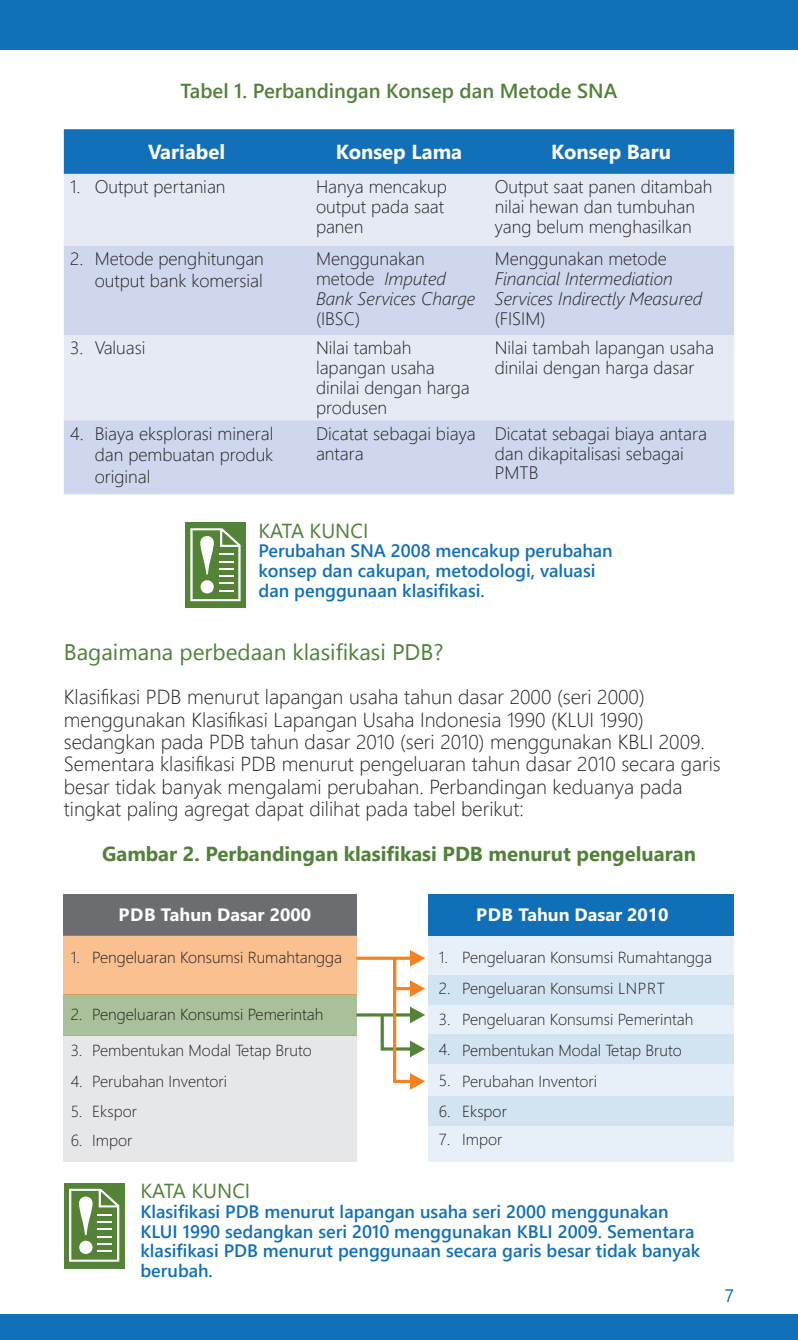
<style>
.page{position:relative;width:798px;height:1340px;background:#fff}
.page>*{position:absolute;margin:0;border:0;box-sizing:border-box;transform-origin:0 0}
.t1{font:700 83.02px "Times New Roman";color:#fff}
.t2{font:22.5px "Segoe UI";color:#52813a}
.t3{font:300 20.25px/22.3px "Segoe UI";color:#231f20}
.t4{font:700 20.25px "Segoe UI";color:#52813a}
.t5{font:600 20.25px "Segoe UI";color:#52813a}
.t6{font:700 20.25px "Segoe UI";color:#fff}
.t7{font:20.25px "Segoe UI";color:#52813a}
.t8{font:300 18px/19.8px "Segoe UI";color:#231f20}
.t9{font:600 18px/19.8px "Segoe UI";color:#1270b9}
.t10{font:italic 300 18px/19.8px "Segoe UI";color:#231f20}
.t11{font:700 18px "Segoe UI";color:#fff}
.t12{font:18px "Segoe UI";color:#1270b9}
.t13{font:300 15.97px "Segoe UI";color:#231f20}
.s1{font-style:normal}
</style>
<div class="page">
<div style="left:0;top:0;width:797px;height:49px;background:#1270b9"></div>
<div style="left:0;top:1314px;width:797px;height:25px;background:#1270b9"></div>
<div style="left:64px;top:129px;width:669px;height:45px;background:#1270b9"></div>
<div style="left:64px;top:174px;width:669px;height:72px;background:#e5eaf5"></div>
<svg style="left:64px;top:246px;width:669px;height:248px;fill:#ced7ed"></svg>
<div style="left:185px;top:523px;width:61px;height:85px;background:#548236"></div>
<svg style="left:190px;top:528px;width:50px;height:73px"></svg>
<div style="left:63px;top:1035px;width:293px;height:127px;background:#e6e7e9"></div>
<div style="left:63px;top:994px;width:293px;height:41px;background:#a9c09a"></div>
<div style="left:63px;top:893px;width:293px;height:42px;background:#6c6d70"></div>
<div style="left:63px;top:935px;width:293px;height:59px;background:#fac08f"></div>
<div style="left:427px;top:893px;width:306px;height:42px;background:#116fb8"></div>
<div style="left:427px;top:935px;width:306px;height:227px;background:#e7f0f8"></div>
<svg style="left:356px;top:949px;width:69px;height:140px"></svg>
<div style="left:427px;top:974px;width:306px;height:30px;background:#d2e3f1"></div>
<div style="left:427px;top:1034px;width:306px;height:30px;background:#d2e3f1"></div>
<div style="left:427px;top:1096px;width:306px;height:30px;background:#d2e3f1"></div>
<div style="left:64px;top:1183px;width:60px;height:85px;background:#548236"></div>
<svg style="left:69px;top:1188px;width:50px;height:73px"></svg>
<p class="t5" style="left:180px;top:74px;width:438px">Tabel 1. Perbandingan Konsep dan Metode SNA</p>
<p class="t6" style="left:148px;top:135px;width:78px">Variabel</p>
<p class="t6" style="left:335px;top:135px;width:128px">Konsep Lama</p>
<p class="t6" style="left:551px;top:135px;width:121px">Konsep Baru</p>
<p class="t8" style="left:70px;top:176px;width:157px">1. Output pertanian</p>
<p class="t8" style="left:316px;top:176px;width:132px">Hanya mencakup output pada saat panen</p>
<p class="t8" style="left:494px;top:176px;width:219px">Output saat panen ditambah nilai hewan dan tumbuhan yang belum menghasilkan</p>
<p class="t8" style="left:70px;top:247px;width:195px;line-height:21.6px;text-align:right">2. Metode penghitungan output bank komersial</p>
<p class="t10" style="left:316px;top:248px;width:161px"><span class="s1">Menggunakan metode</span> Imputed<br>Bank Services Charge <span class="s1">(IBSC)</span></p>
<p class="t10" style="left:494px;top:248px;width:209px"><span class="s1">Menggunakan metode<br></span>Financial Intermediation<br>Services Indirectly Measured <span class="s1">(FISIM)</span></p>
<p class="t8" style="left:70px;top:337px;width:77px">3. Valuasi</p>
<p class="t8" style="left:316px;top:337px;width:155px">Nilai tambah lapangan usaha dinilai dengan harga produsen</p>
<p class="t8" style="left:494px;top:337px;width:220px">Nilai tambah lapangan usaha dinilai dengan harga dasar</p>
<p class="t8" style="left:95px;top:422px;width:180px;line-height:21.6px;text-align:justify;text-indent:-25px">4. Biaya eksplorasi mineral dan pembuatan produk original</p>
<p class="t8" style="left:316px;top:422px;width:161px">Dicatat sebagai biaya antara</p>
<p class="t8" style="left:494px;top:422px;width:214px">Dicatat sebagai biaya antara dan dikapitalisasi sebagai<br>PMTB</p>
<p class="t1" style="left:193px;top:504px;width:29px">!</p>
<p class="t7" style="left:258px;top:514px;width:111px">KATA KUNCI</p>
<p class="t9" style="left:258px;top:541px;width:355px">Perubahan SNA 2008 mencakup perubahan konsep dan cakupan, metodologi, valuasi dan penggunaan klasifikasi.</p>
<p class="t2" style="left:64px;top:633px;width:381px">Bagaimana perbedaan klasifikasi PDB?</p>
<p class="t3" style="left:64px;top:685px;width:658px">Klasifikasi PDB menurut lapangan usaha tahun dasar 2000 (seri 2000) menggunakan Klasifikasi Lapangan Usaha Indonesia 1990 (KLUI 1990) sedangkan pada PDB tahun dasar 2010 (seri 2010) menggunakan KBLI 2009.<br>Sementara klasifikasi PDB menurut pengeluaran tahun dasar 2010 secara garis besar tidak banyak mengalami perubahan. Perbandingan keduanya pada tingkat paling agregat dapat dilihat pada tabel berikut:</p>
<p class="t4" style="left:102px;top:837px;width:595px">Gambar 2. Perbandingan klasifikasi PDB menurut pengeluaran</p>
<p class="t11" style="left:118px;top:901px;width:194px">PDB Tahun Dasar 2000</p>
<p class="t11" style="left:476px;top:901px;width:194px">PDB Tahun Dasar 2010</p>
<p class="t13" style="left:71px;top:945px;width:273px">1. Pengeluaran Konsumsi Rumahtangga</p>
<p class="t13" style="left:438px;top:945px;width:275px">1. Pengeluaran Konsumsi Rumahtangga</p>
<p class="t13" style="left:438px;top:976px;width:227px">2. Pengeluaran Konsumsi LNPRT</p>
<p class="t13" style="left:438px;top:1007px;width:256px">3. Pengeluaran Konsumsi Pemerintah</p>
<p class="t13" style="left:438px;top:1037px;width:244px">4. Pembentukan Modal Tetap Bruto</p>
<p class="t13" style="left:438px;top:1069px;width:160px">5. Perubahan Inventori</p>
<p class="t13" style="left:438px;top:1099px;width:70px">6. Ekspor</p>
<p class="t13" style="left:71px;top:1002px;width:254px">2. Pengeluaran Konsumsi Pemerintah</p>
<p class="t13" style="left:71px;top:1037px;width:243px">3. Pembentukan Modal Tetap Bruto</p>
<p class="t13" style="left:71px;top:1069px;width:158px">4. Perubahan Inventori</p>
<p class="t13" style="left:71px;top:1099px;width:68px">5. Ekspor</p>
<p class="t13" style="left:71px;top:1127px;width:63px">6. Impor</p>
<p class="t13" style="left:438px;top:1127px;width:65px">7. Impor</p>
<p class="t1" style="left:72px;top:1165px;width:29px">!</p>
<p class="t7" style="left:140px;top:1174px;width:111px">KATA KUNCI</p>
<p class="t9" style="left:140px;top:1201px;width:561px">Klasifikasi PDB menurut lapangan usaha seri 2000 menggunakan KLUI 1990 sedangkan seri 2010 menggunakan KBLI 2009. Sementara klasifikasi PDB menurut penggunaan secara garis besar tidak banyak berubah.</p>
<p class="t12" style="left:724px;top:1281px;width:11px">7</p>
</div>
